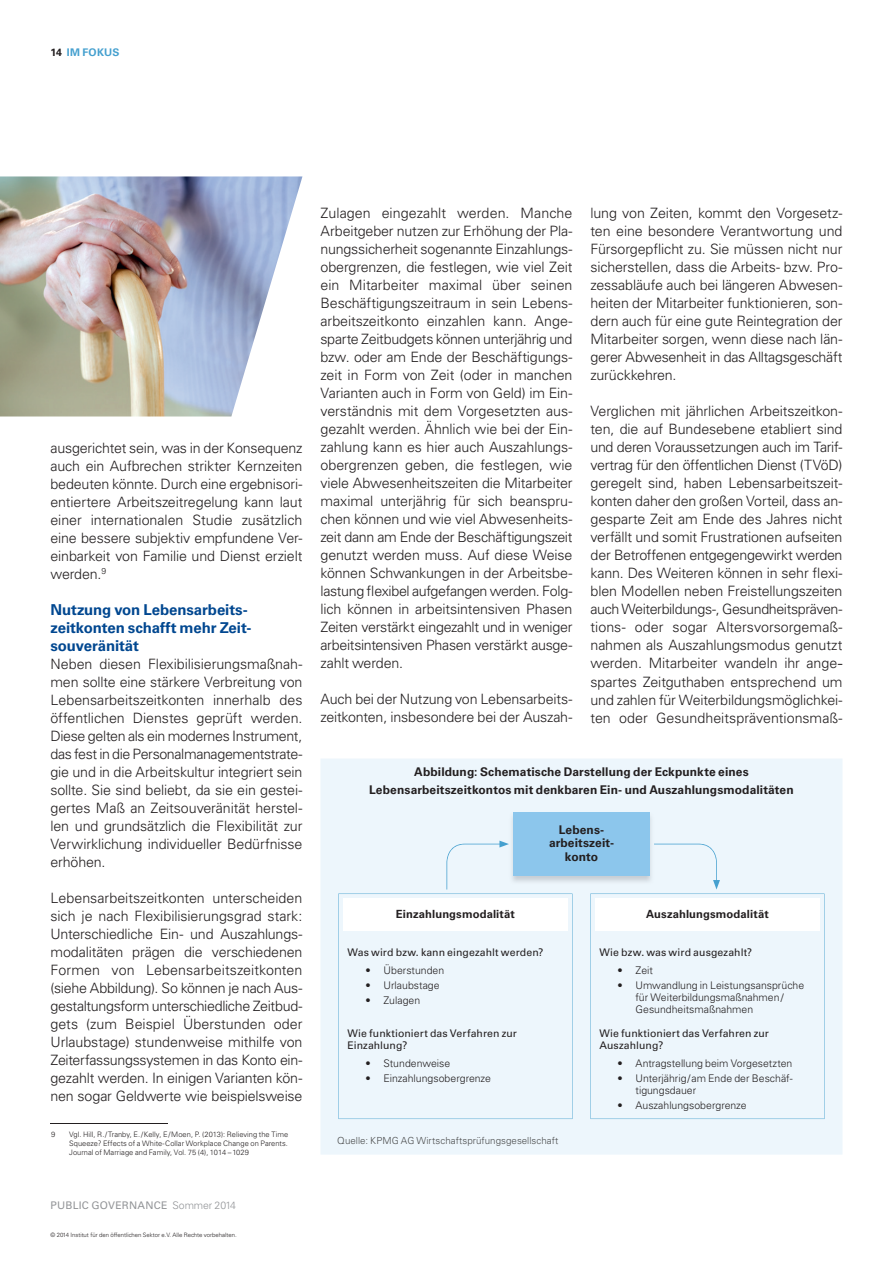
<style>
.page{position:relative;width:893px;height:1263px;background:#fff}
.page>*{position:absolute;margin:0;border:0;box-sizing:border-box;transform-origin:0 0}
.t1{font:700 15px/18px "Univers LT Std";letter-spacing:-.005em;color:#014790}
.t2{font:300 14.25px/18px "Univers LT Std";letter-spacing:-.01em;color:#231f20;text-align:justify}
.t3{font:700 12px/18px "Univers LT Std";letter-spacing:.01em;color:#231f20;text-align:center}
.t4{font:700 12px/13.5px "Univers";letter-spacing:.01em;color:#231f20;text-align:center}
.t5{font:700 11.25px "Univers LT Std";letter-spacing:.01em;color:#231f20}
.t6{font:300 10.5px/12px "Univers LT Std";color:#231f20}
.t7{font:10.5px/12px "Univers LT Std";letter-spacing:.01em;color:#231f20}
.t8{font:10.5px "Univers LT Std";letter-spacing:.02em;color:#939598}
.t9{font:700 10.5px "Univers LT Std";letter-spacing:.02em;color:#45a0cf}
.t10{font:300 9.75px "Univers LT Std";letter-spacing:.005em;color:#4b4c4d}
.t11{font:300 7.5px/9px "Univers LT Std";letter-spacing:.005em;color:#231f20;text-align:justify}
.t12{font:300 6px "Univers";color:#231f20}
.s1{color:#231f20}
.s2{font-weight:300}
</style>
<div class="page">
<div style="left:321px;top:759px;width:521px;height:395px;background:#edf6fc"></div>
<img style="left:509px;top:812px;width:145px;height:73px">
<div style="left:513px;top:812px;width:136px;height:63px;background:#8cc6ec"></div>
<svg style="left:446px;top:841px;width:63px;height:48px"></svg>
<div style="left:654px;top:844px;width:66px;height:45px;background:#edf6fc"></div>
<div style="left:338px;top:893px;width:234px;height:226px;background:#edf6fc"></div>
<div style="left:590px;top:893px;width:234px;height:226px;background:#edf6fc"></div>
<div style="left:343px;top:898px;width:225px;height:32px;background:#fff"></div>
<div style="left:595px;top:898px;width:225px;height:32px;background:#fff"></div>
<hr style="left:50px;top:1123px;width:117px;height:1px;background:#231f20">
<img style="left:0;top:176px;width:302px;height:240px">
<p class="t9" style="left:50px;top:47px;width:71px"><span class="s1">14</span> IM FOKUS</p>
<p class="t2" style="left:50px;top:438px;width:254px">ausgerichtet sein, was in der Konsequenz auch ein Aufbrechen strikter Kernzeiten bedeuten könnte. Durch eine ergebnisori&shy;entiertere Arbeitszeitregelung kann laut einer internationalen Studie zusätzlich eine bessere subjektiv empfundene Ver&shy;einbarkeit von Familie und Dienst erzielt werden.<sup>9</sup></p>
<p class="t1" style="left:50px;top:600px;width:202px">Nutzung von Lebensarbeits&shy;zeitkonten schafft mehr Zeit&shy;souveränität</p>
<p class="t2" style="left:50px;top:654px;width:254px">Neben diesen Flexibilisierungsmaßnah&shy;men sollte eine stärkere Verbreitung von Lebensarbeitszeitkonten innerhalb des öffentlichen Dienstes geprüft werden.<br>Diese gelten als ein modernes Instrument, das fest in die Personalmanagementstrate&shy;gie und in die Arbeitskultur integriert sein sollte. Sie sind beliebt, da sie ein gestei&shy;gertes Maß an Zeitsouveränität herstel&shy;len und grundsätzlich die Flexibilität zur Verwirklichung individueller Bedürfnisse erhöhen.</p>
<p class="t2" style="left:50px;top:888px;width:254px">Lebensarbeitszeitkonten unterscheiden sich je nach Flexibilisierungsgrad stark:<br>Unter schiedliche Ein- und Auszahlungs&shy;mo dalitäten prägen die verschiedenen For men von Lebensarbeitszeitkonten (siehe Abbildung). So können je nach Aus - gestaltungsform unterschiedliche Zeit bud&shy;gets (zum Beispiel Überstunden oder Urlaubstage ) stundenweise mithilfe von Zeit erfassungssystemen in das Konto ein - ge zahlt werden. In einigen Varianten kön&shy;nen sogar Geldwerte wie beispielsweise</p>
<p class="t11" style="left:51px;top:1129px;width:6px">9</p>
<p class="t11" style="left:69px;top:1129px;width:221px">Vgl. Hill, R. / Tranby, E. / Kelly, E / Moen, P. (2013): Relieving the Time Squeeze? Effects of a White-Collar Workplace Change on Parents.<br>Journal of Marriage and Family, Vol. 75 (4), 1014 – 1029</p>
<p class="t8" style="left:50px;top:1199px;width:187px">PUBLIC GOVERNANCE <span class="s2">Sommer 2014</span></p>
<p class="t12" style="left:50px;top:1231px;width:188px">© 2014 Institut für den öffentlichen Sektor e.V. Alle Rechte vorbehalten.</p>
<p class="t2" style="left:320px;top:204px;width:254px">Zulagen eingezahlt werden. Manche Ar beit geber nutzen zur Erhöhung der Pla&shy;nungs sicherheit sogenannte Einzahlungs&shy;obergrenzen, die festlegen, wie viel Zeit ein Mitarbeiter maximal über seinen Beschäftigungszeitraum in sein Lebens&shy;arbeits zeitkonto einzahlen kann. Ange&shy;sparte Zeitbudgets können unterjährig und bzw. oder am Ende der Beschäftigungs&shy;zeit in Form von Zeit (oder in manchen Varianten auch in Form von Geld) im Ein&shy;verständnis mit dem Vorgesetzten aus&shy;gezahlt werden. Ähnlich wie bei der Ein&shy;zahlung kann es hier auch Auszahlungs&shy;obergrenzen geben, die festlegen, wie viele Abwesenheitszeiten die Mitarbeiter maximal unterjährig für sich beanspru&shy;chen können und wie viel Abwesenheits&shy;zeit dann am Ende der Beschäftigungszeit genutzt werden muss. Auf diese Weise können Schwankungen in der Arbeitsbe&shy;lastung flexibel aufgefangen werden. Folg&shy;lich können in arbeitsintensiven Phasen Zeiten verstärkt eingezahlt und in weniger arbeitsintensiven Phasen verstärkt ausge&shy;zahlt werden.</p>
<p class="t2" style="left:320px;top:690px;width:254px">Auch bei der Nutzung von Lebensarbeits&shy;zeitkonten, insbesondere bei der Auszah-</p>
<p class="t2" style="left:590px;top:204px;width:254px">lung von Zeiten, kommt den Vorgesetz&shy;ten eine besondere Verantwortung und Fürsorgepflicht zu. Sie müssen nicht nur sicherstellen, dass die Arbeits- bzw. Pro&shy;zessabläufe auch bei längeren Abwesen&shy;heiten der Mitarbeiter funktionieren, son&shy;dern auch für eine gute Reintegration der Mitarbeiter sorgen, wenn diese nach län&shy;gerer Abwesenheit in das Alltagsgeschäft zurückkehren.</p>
<p class="t2" style="left:590px;top:402px;width:254px">Verglichen mit jährlichen Arbeitszeitkon&shy;ten, die auf Bundesebene etabliert sind und deren Voraussetzungen auch im Tarif&shy;vertrag für den öffentlichen Dienst (TVöD) geregelt sind, haben Lebensarbeitszeit&shy;kon ten daher den großen Vorteil, dass an&shy;ge sparte Zeit am Ende des Jahres nicht verfällt und somit Frustrationen aufseiten der Betroffenen entgegengewirkt werden kann. Des Weiteren können in sehr flexi&shy;blen Modellen neben Freistel lungs zeiten auch Weiterbildungs-, Gesundheitspräven&shy;tions- oder sogar Altersvorsorgemaß&shy;nahmen als Auszahlungsmodus genutzt werden. Mitarbeiter wandeln ihr ange&shy;spar tes Zeitguthaben entsprechend um und zahlen für Weiterbildungsmöglichkei&shy;ten oder Gesundheitspräventionsmaß-</p>
<p class="t3" style="left:369px;top:763px;width:426px">Abbildung: Schematische Darstellung der Eckpunkte eines<br>Lebensarbeitszeitkontos mit denkbaren Ein- und Auszahlungsmodalitäten</p>
<p class="t4" style="left:549px;top:823px;width:66px">Lebens&shy;arbeitszeit&shy;konto</p>
<p class="t5" style="left:396px;top:908px;width:120px">Einzahlungsmodalität</p>
<p class="t5" style="left:646px;top:908px;width:124px">Auszahlungsmodalität</p>
<p class="t7" style="left:347px;top:946px;width:198px">Was wird bzw. kann eingezahlt werden?</p>
<p class="t6" style="left:365px;top:964px;width:80px">• Überstunden</p>
<p class="t6" style="left:365px;top:979px;width:76px">• Urlaubstage</p>
<p class="t6" style="left:365px;top:994px;width:56px">• Zulagen</p>
<p class="t7" style="left:599px;top:946px;width:154px">Wie bzw. was wird ausgezahlt?</p>
<p class="t6" style="left:617px;top:964px;width:37px">• Zeit</p>
<p class="t6" style="left:635px;top:979px;width:170px;text-indent:-18px">• Umwandlung in Leistungs ansprüche für Weiterbildungsmaßnahmen /<br>Gesundheits maßnahmen</p>
<p class="t7" style="left:347px;top:1027px;width:171px">Wie funktioniert das Verfahren zur<br>Einzahlung?</p>
<p class="t6" style="left:365px;top:1057px;width:86px">• Stundenweise</p>
<p class="t6" style="left:365px;top:1072px;width:127px">• Einzahlungsobergrenze</p>
<p class="t10" style="left:337px;top:1134px;width:223px">Quelle: KPMG AG Wirtschaftsprüfungsgesellschaft</p>
<p class="t7" style="left:599px;top:1027px;width:171px">Wie funktioniert das Verfahren zur<br>Auszahlung?</p>
<p class="t6" style="left:617px;top:1057px;width:176px">• Antragstellung beim Vorgesetzten</p>
<p class="t6" style="left:635px;top:1072px;width:159px;text-indent:-18px">• Unterjährig / am Ende der Beschäf&shy;tigungsdauer</p>
<p class="t6" style="left:617px;top:1099px;width:131px">• Auszahlungsobergrenze</p>
</div>
